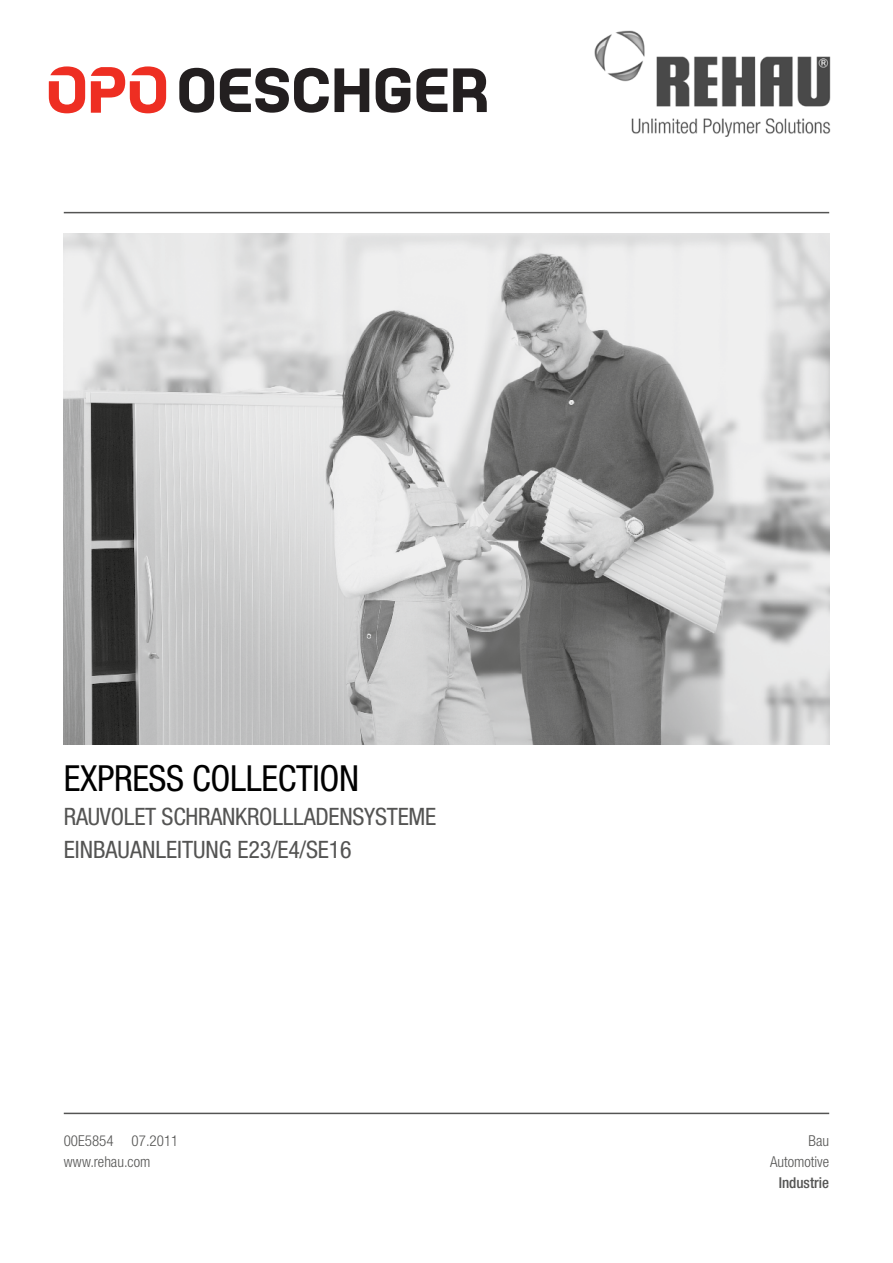
<style>
.page{position:relative;width:893px;height:1263px;background:#fff}
.page>*{position:absolute;margin:0;border:0;box-sizing:border-box;transform-origin:0 0}
.t1{font:condensed 36px "Helvetica Neue LTW1 G";letter-spacing:-.01em;color:#000}
.t2{font:condensed 24px "Helvetica Neue LTW1 G";letter-spacing:-.01em;color:#545453}
.t3{font:300 condensed 15px/21px "Helvetica Neue LTW1 G";color:#545453;text-align:right}
.t4{font:500 condensed 15px "Helvetica Neue LTW1 G";color:#545453}
</style>
<div class="page">
<hr style="left:64px;top:1113px;width:765px;height:1px;background:#545453">
<hr style="left:64px;top:212px;width:765px;height:1px;background:#545453">
<img style="left:594px;top:30px;width:237px;height:107px">
<img style="left:64px;top:234px;width:765px;height:510px">
<svg style="left:179px;top:68px;width:35px;height:45px"></svg>
<svg style="left:220px;top:68px;width:149px;height:45px"></svg>
<svg style="left:376px;top:68px;width:34px;height:45px"></svg>
<svg style="left:416px;top:68px;width:31px;height:44px"></svg>
<svg style="left:453px;top:68px;width:34px;height:44px"></svg>
<svg style="left:91px;top:66px;width:75px;height:47px"></svg>
<svg style="left:49px;top:66px;width:36px;height:47px"></svg>
<h1 class="t1" style="left:64px;top:757px;width:297px">EXPRESS COLLECTION</h1>
<p class="t2" style="left:64px;top:802px;width:196px">RAUVOLET SC HRAN KROLLLA</p>
<p class="t2" style="left:315px;top:802px;width:120px">DENSYSTEME</p>
<p class="t2" style="left:64px;top:836px;width:55px">EIN BAUANLEITUN</p>
<p class="t2" style="left:219px;top:836px;width:134px">G E23/E4/SE16</p>
<p class="t3" style="left:64px;top:1130px;width:116px;text-align:left">00E5854 07.2011 www.rehau.com</p>
<p class="t3" style="left:770px;top:1130px;width:61px">Bau<br>Automotive</p>
<p class="t4" style="left:779px;top:1174px;width:52px">Industrie</p>
</div>
